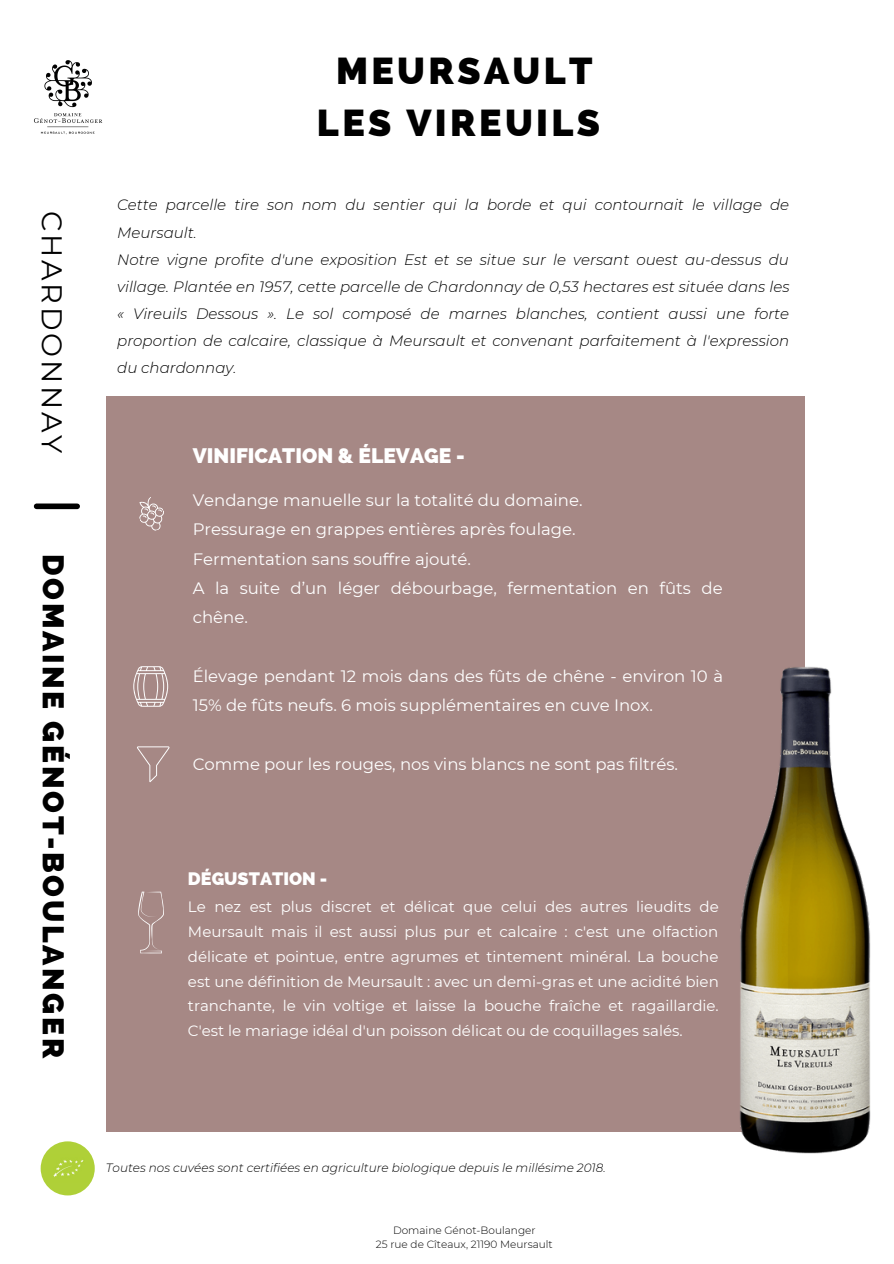
<style>
.page{position:relative;width:894px;height:1264px;background:#fff}
.page>*{position:absolute;margin:0;border:0;box-sizing:border-box;transform-origin:0 0}
.t1{font:800 37.5px/51.8px "Raleway";letter-spacing:.09em;color:#000;text-align:center}
.t2{font:800 30px "Raleway";letter-spacing:.09em;color:#000}
.t3{font:28.5px "Montserrat";letter-spacing:.1em;color:#000}
.t4{font:800 21px "Raleway";color:#fff}
.t5{font:800 18px "Raleway";color:#fff}
.t6{font:16.5px/29.2px "Montserrat";color:#fff}
.t7{font:italic 300 15px/27px "Montserrat";color:#000}
.t8{font:15px/24.8px "Montserrat";color:#fff;text-align:justify}
.t9{font:italic 300 12px "Montserrat";color:#000}
.t10{font:300 10.5px/14px "Montserrat";color:#000;text-align:center}
</style>
<div class="page">
<div style="left:37px;top:503px;width:40px;height:6px;background:#000"></div>
<div style="left:106px;top:396px;width:698px;height:735px;background:#a68885"></div>
<div style="left:41px;top:1141px;width:54px;height:54px;background:#afd038;border-radius:50%"></div>
<img style="left:53px;top:1160px;width:31px;height:17px">
<svg style="left:139px;top:497px;width:25px;height:34px"></svg>
<img style="left:739px;top:666px;width:131px;height:487px">
<img style="left:33px;top:60px;width:70px;height:75px">
<svg style="left:137px;top:746px;width:32px;height:36px"></svg>
<svg style="left:138px;top:891px;width:26px;height:62px"></svg>
<svg style="left:133px;top:666px;width:35px;height:40px"></svg>
<h3 class="t3" style="left:69px;top:210px;width:244px;rotate:90deg">CHARDONNAY</h3>
<h2 class="t2" style="left:71px;top:554px;width:505px;rotate:90deg">DOMAINE GÉNOT-BOULANGER</h2>
<h1 class="t1" style="left:317px;top:45px;width:284px">MEURSAULT<br>LES VIREUILS</h1>
<p class="t7" style="left:117px;top:191px;width:673px">Cette parcelle tire son nom du sentier qui la borde et qui contournait le village de Meursault.<br>Notre vigne profite d'une exposition Est et se situe sur le versant ouest au-dessus du village. Plantée en 1957, cette parcelle de Chardonnay de 0,53 hectares est située dans les « Vireuils Dessous ». Le sol composé de marnes blanches, contient aussi une forte proportion de calcaire, classique à Meursault et convenant parfaitement à l'expression du chardonnay.</p>
<h3 class="t4" style="left:193px;top:443px;width:273px">VINIFICATION &amp; ÉLEVAGE -</h3>
<p class="t6" style="left:193px;top:485px;width:531px">Vendange manuelle sur la totalité du domaine.<br>Pressurage en grappes entières après foulage.<br>Fermentation sans souffre ajouté.<br>A la suite d’un léger débourbage, fermentation en fûts de chêne.</p>
<p class="t6" style="left:193px;top:661px;width:532px">Élevage pendant 12 mois dans des fûts de chêne - environ 10 à<br>15% de fûts neufs. 6 mois supplémentaires en cuve Inox.</p>
<p class="t6" style="left:193px;top:749px;width:486px">Comme pour les rouges, nos vins blancs ne sont pas filtrés.</p>
<p class="t5" style="left:188px;top:868px;width:141px">DÉGUSTATION -</p>
<p class="t8" style="left:188px;top:894px;width:532px">Le nez est plus discret et délicat que celui des autres lieudits de Meursault mais il est aussi plus pur et calcaire : c'est une olfaction délicate et pointue, entre agrumes et tintement minéral. La bouche est une définition de Meursault : avec un demi-gras et une acidité bien tranchante, le vin voltige et laisse la bouche fraîche et ragaillardie.<br>C'est le mariage idéal d'un poisson délicat ou de coquillages salés.</p>
<p class="t9" style="left:106px;top:1160px;width:501px">Toutes nos cuvées sont certifiées en agriculture biologique depuis le millésime 2018.</p>
<p class="t10" style="left:376px;top:1223px;width:178px">Domaine Génot-Boulanger<br>25 rue de Cîteaux, 21190 Meursault</p>
</div>
